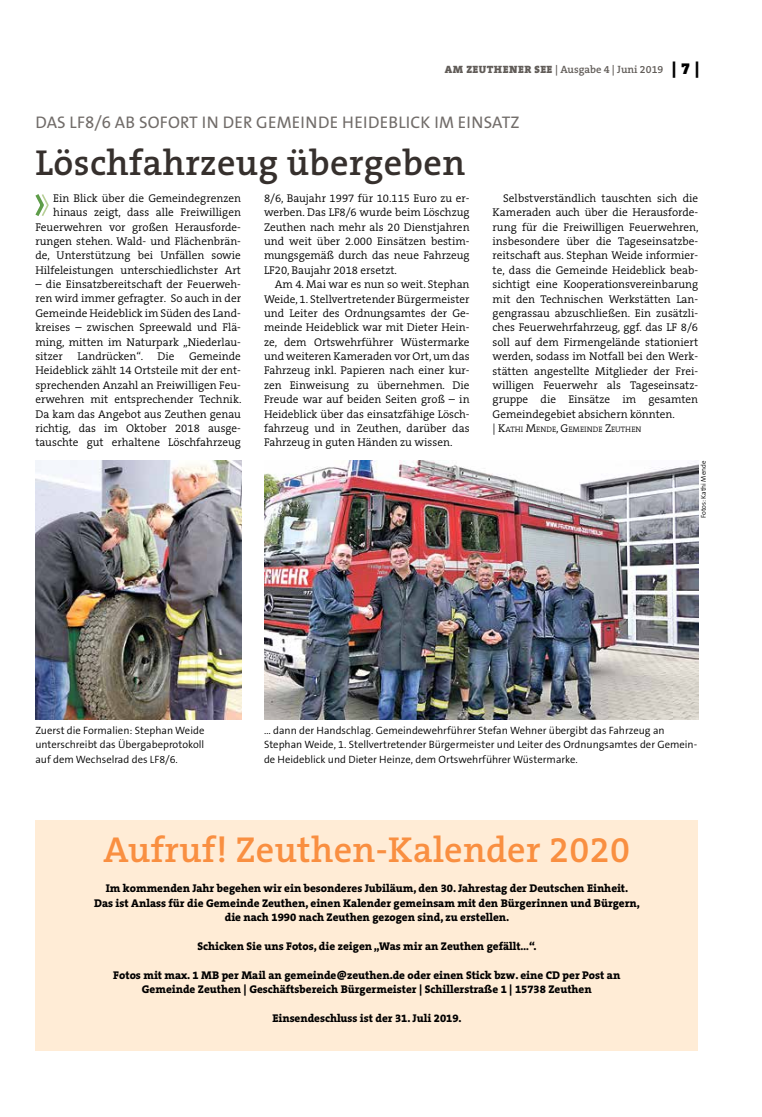
<style>
.page{position:relative;width:762px;height:1117px;background:#fff}
.page>*{position:absolute;margin:0;border:0;box-sizing:border-box;transform-origin:0 0}
.t1{font:600 36.25px "The Serif B W6";letter-spacing:.01em;color:#f98f41}
.t2{font:600 36.25px "The Serif B W6";letter-spacing:.01em;color:#36302d}
.t3{font:16.88px "The Sans B W5 Plain";letter-spacing:.015em;color:#716c69}
.t4{font:300 11.25px/14.4px "The Serif B W4";color:#000;text-align:justify}
.t5{font:800 11.25px/14.4px "The Serif B W8";color:#000;text-align:center}
.t6{font:300 10.62px/14.4px "The Sans B W4";color:#000;text-align:justify}
.t7{font:600 10.62px "The Serif B W6";color:#615c58}
.t8{font:300 7.88px "The Serif B W4";color:#000}
.t9{font:300 6.88px "The Sans B W4";color:#000}
.s1{font-family:"The Serif B W9";font-weight:900}
.s2{font-family:"The Serif B W9";font-weight:900;font-size:16.25px;color:#000}
.s3{font-size:11.25px}
</style>
<div class="page">
<div style="left:35px;top:820px;width:663px;height:230px;background:#ffecd6"></div>
<img style="left:35px;top:460px;width:206px;height:259px">
<img style="left:264px;top:460px;width:434px;height:259px">
<svg style="left:35px;top:194px;width:14px;height:22px"></svg>
<p class="t7" style="left:445px;top:63px;width:256px"><span class="s1">AM ZEUTHENER SEE</span> | Ausgabe 4 | Juni 2019 <span class="s2">| 7 |</span></p>
<h2 class="t3" style="left:36px;top:111px;width:485px">DAS LF8/6 AB SOFORT IN DER GEMEINDE H EIDEBLICK IM EINSATZ</h2>
<h1 class="t2" style="left:35px;top:139px;width:431px">Löschfahrzeug übergeben</h1>
<p class="t4" style="left:35px;top:191px;width:207px;text-align:right">Ein Blick über die Gemeindegrenzen hinaus zeigt, dass alle Freiwilligen Feuerwehren vor großen Herausforde&shy;rungen stehen. Wald- und Flächenbrän&shy;de, Unterstützung bei Unfällen sowie Hilfeleistungen unterschiedlichster Art</p>
<p class="t4" style="left:35px;top:277px;width:207px">– die Einsatzbereitschaft der Feuerweh&shy;ren wird immer gefragter. So auch in der Gemeinde Heideblick im Süden des Land&shy;kreises – zwischen Spreewald und Flä&shy;ming, mitten im Naturpark „Niederlau&shy;sitzer</p>
<p class="t4" style="left:264px;top:191px;width:207px">8/6, Baujahr 1997 für 10.115 Euro zu er&shy;werben. Das LF8/6 wurde beim Löschzug Zeuthen nach mehr als 20 Dienstjahren und weit über 2.000 Einsätzen bestim&shy;mungsgemäß durch das neue Fahrzeug LF20, Baujahr 2018 ersetzt.</p>
<p class="t4" style="left:264px;top:277px;width:207px;text-indent:11px">Am 4. Mai war es nun so weit. Stephan Weide, 1. Stellvertretender Bürgermeister und Leiter des Ordnungsamtes der Ge&shy;meinde Heideblick war mit Dieter Hein&shy;ze, dem Ortswehrführer Wüstermarke und weiteren Kameraden vor Ort, um das Fahrzeug inkl. Papieren nach einer kur&shy;zen Einweisung zu übernehmen. Die Freude war auf beiden Seiten groß – in Heideblick über das einsatzfähige Lösch&shy;fahrzeug und in Zeuthen, darüber das Fahrzeug in guten Händen zu wissen.</p>
<p class="t4" style="left:493px;top:191px;width:208px;text-indent:11px">Selbstverständlich tauschten sich die Kameraden auch über die Herausforde&shy;rung für die Freiwilligen Feuerwehren, insbesondere über die Tageseinsatzbe&shy;reitschaft aus. Stephan Weide informier&shy;te, dass die Gemeinde Heideblick beab&shy;sichtigt eine Kooperationsvereinbarung mit den Technischen Werkstätten Lan&shy;gengrassau abzuschließen. Ein zusätzli&shy;ches Feuerwehrfahrzeug, ggf. das LF 8/6 soll auf dem Firmengelände stationiert werden, sodass im Notfall bei den Werk&shy;stätten angestellte Mitglieder der Frei&shy;willigen Feuerwehr als Tageseinsatz&shy;gruppe die Einsätze im gesamten Gemeindegebiet absichern könnten.</p>
<p class="t8" style="left:493px;top:424px;width:150px"><span class="s3">| K</span>ATHI <span class="s3">M</span>ENDE<span class="s3">, G</span>EMEINDE <span class="s3">Z</span>EUTHEN</p>
<p class="t4" style="left:77px;top:349px;width:67px">Landrücken“.</p>
<p class="t4" style="left:157px;top:349px;width:18px">Die</p>
<p class="t4" style="left:35px;top:349px;width:207px;text-indent:154px">Gemeinde Heideblick zählt 14 Ortsteile mit der ent&shy;sprechenden Anzahl an Freiwilligen Feu&shy;erwehren mit entsprechender Technik.<br>Da kam das Angebot aus Zeuthen genau richtig, das im Oktober 2018 ausge&shy;tauschte gut erhaltene Löschfahrzeug</p>
<p class="t9" style="left:699px;top:518px;width:59px;rotate:-90deg">Fotos: Kathi Mende</p>
<p class="t6" style="left:35px;top:723px;width:170px">Zuerst die Formalien: Stephan Weide unterschreibt das Übergabeprotokoll auf dem Wechselrad des LF8/6.</p>
<p class="t6" style="left:264px;top:723px;width:435px;text-align:left">… dann der Handschlag. Gemeindewehrführer Stefan Wehner übergibt das Fahrzeug an<br>Stephan Weide, 1. Stellvertretender Bürgermeister und Leiter des Ordnungsamtes der Gemein&shy;de Heideblick und Dieter Heinze, dem Ortswehrführer Wüstermarke.</p>
<h1 class="t1" style="left:103px;top:825px;width:528px">Aufruf! Zeuthen-Kalender 2020</h1>
<p class="t5" style="left:94px;top:881px;width:547px">Im kommenden Jahr begehen wir ein besonderes Jubiläum, den 30. Jahrestag der Deutschen Einheit.<br>Das ist Anlass für die Gemeinde Zeuthen, einen Kalender gemeinsam mit den Bürgerinnen und Bürgern, die nach 1990 nach Zeuthen gezogen sind, zu erstellen.</p>
<p class="t5" style="left:197px;top:938px;width:341px">Schicken Sie uns Fotos, die zeigen „Was mir an Zeuthen gefällt…“.</p>
<p class="t5" style="left:113px;top:967px;width:508px">Fotos mit max. 1 MB per Mail an gemeinde@zeuthen.de oder einen Stick bzw. eine CD per Post an<br>Gemeinde Zeuthen | Geschäftsbereich Bürgermeister | Schillerstraße 1 | 15738 Zeuthen</p>
<p class="t5" style="left:272px;top:1010px;width:191px">Einsendeschluss ist der 31. Juli 2019.</p>
</div>
